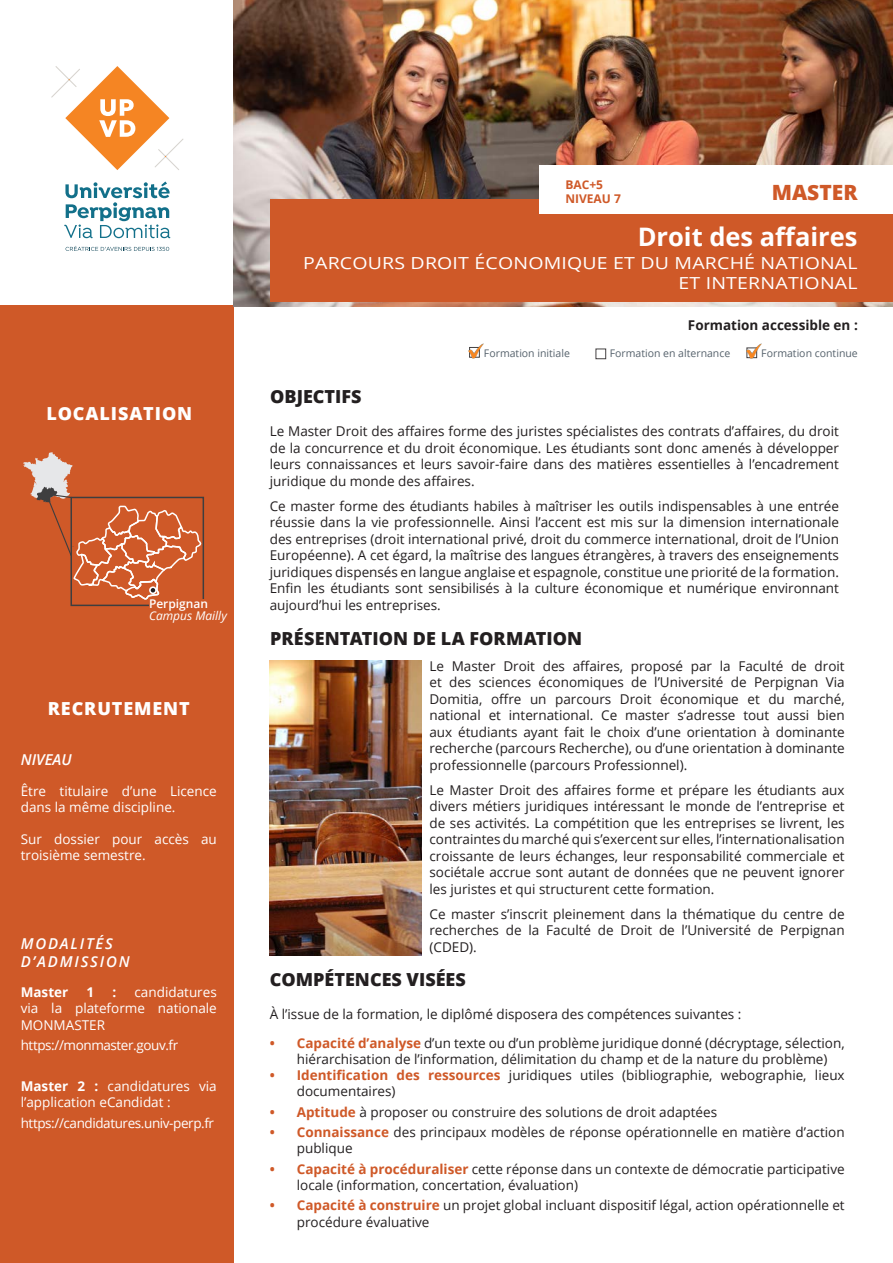
<style>
.page{position:relative;width:893px;height:1263px;background:#fff}
.page>*{position:absolute;margin:0;border:0;box-sizing:border-box;transform-origin:0 0}
.t1{font:700 25.5px "Open Sans";color:#fff}
.t2{font:800 21px "Open Sans";color:#cf5928}
.t3{font:800 18px "Open Sans";color:#231f20}
.t4{font:800 18px "Open Sans";letter-spacing:.05em;color:#fff}
.t5{font:16.65px/19.5px "Open Sans";letter-spacing:.01em;color:#fff;text-align:right;scale:1.18 1}
.t6{font:italic 600 15px/18px "Open Sans";letter-spacing:.12em;color:#fff}
.t7{font:13.5px/16.5px "Open Sans";color:#231f20}
.t8{font:13.5px/16.2px "Open Sans";color:#fff}
.t9{font:13.5px "Open Sans";letter-spacing:-.03em;color:#fff}
.t10{font:700 13.5px "Open Sans";color:#231f20}
.t11{font:700 13.5px "Open Sans";color:#fff}
.t12{font:700 12px "Open Sans";color:#cf5928}
.t13{font:italic 12px "Open Sans";color:#fff}
.t14{font:600 12px "Open Sans";color:#fff}
.t15{font:10.5px "Open Sans";color:#56626c}
.s1{font-weight:700}
.s2{font-weight:700;color:#cf5928}
</style>
<div class="page">
<div style="left:0;top:306px;width:234px;height:957px;background:#cf5928"></div>
<img style="left:234px;top:0;width:659px;height:307px">
<div style="left:270px;top:199px;width:623px;height:103px;background:#cf5928"></div>
<div style="left:540px;top:166px;width:353px;height:48px;background:#fff"></div>
<img style="left:270px;top:660px;width:152px;height:296px">
<img style="left:746px;top:343px;width:15px;height:15px">
<img style="left:469px;top:343px;width:15px;height:15px">
<svg style="left:64px;top:182px;width:106px;height:56px"></svg>
<svg style="left:66px;top:246px;width:103px;height:5px"></svg>
<svg style="left:51px;top:66px;width:132px;height:104px"></svg>
<div style="left:70px;top:497px;width:134px;height:109px;border:2px solid #3e3e3f"></div>
<div style="left:149px;top:599px;width:83px;height:34px;background:#cf5928"></div>
<svg style="left:23px;top:452px;width:179px;height:150px"></svg>
<div style="left:149px;top:586px;width:8px;height:8px;border:2px solid #fff;border-radius:50%"></div>
<p class="t4" style="left:46px;top:400px;width:147px">LOCALISATION</p>
<p class="t14" style="left:149px;top:595px;width:61px">Perpignan</p>
<p class="t13" style="left:149px;top:607px;width:79px">Campus Mailly</p>
<p class="t4" style="left:48px;top:694px;width:144px">RECRUTEMENT</p>
<p class="t6" style="left:21px;top:750px;width:52px">NIVEAU</p>
<p class="t8" style="left:21px;top:782px;width:198px">Être titulaire d’une Licence dans la même discipline.</p>
<p class="t8" style="left:21px;top:831px;width:198px">Sur dossier pour accès au troisième semestre.</p>
<p class="t6" style="left:21px;top:934px;width:110px">MODALITÉS<br>D’ADMISSION</p>
<p class="t11" style="left:21px;top:983px;width:49px">Master</p>
<p class="t11" style="left:87px;top:983px;width:9px">1</p>
<p class="t11" style="left:112px;top:983px;width:5px">:</p>
<p class="t8" style="left:21px;top:984px;width:198px;text-align:justify;text-indent:114px">candidatures via la plateforme nationale MONMASTER</p>
<p class="t9" style="left:21px;top:1036px;width:159px">https://monmaster.gouv.fr</p>
<p class="t8" style="left:21px;top:1077px;width:198px"><span class="s1">Master 2 :</span> candidatures via l’application eCandidat :</p>
<p class="t9" style="left:21px;top:1113px;width:195px">https://candidatures.univ-perp.fr</p>
<p class="t12" style="left:565px;top:176px;width:39px">BAC+5</p>
<p class="t12" style="left:565px;top:191px;width:57px">NIVEAU 7</p>
<p class="t2" style="left:772px;top:177px;width:87px">MASTER</p>
<p class="t1" style="left:638px;top:218px;width:221px">Droit des affaires</p>
<p class="t5" style="left:303px;top:253px;width:471px">PARCOURS DROIT ÉCONOMIQUE ET DU MARCHÉ NATIONAL<br>ET INTERNATIONAL</p>
<p class="t10" style="left:688px;top:316px;width:171px">Formation accessible en :</p>
<p class="t3" style="left:270px;top:383px;width:93px">OBJECTIFS</p>
<p class="t15" style="left:484px;top:346px;width:88px">Formation initiale</p>
<p class="t15" style="left:610px;top:346px;width:122px">Formation en alternance</p>
<p class="t15" style="left:761px;top:346px;width:98px">Formation continue</p>
<p class="t7" style="left:270px;top:422px;width:571px;text-align:justify">Le Master Droit des affaires forme des juristes spécialistes des contrats d’affaires, du droit de la concurrence et du droit économique. Les étudiants sont donc amenés à développer leurs connaissances et leurs savoir-faire dans des matières essentielles à l’encadrement juridique du monde des affaires.</p>
<p class="t7" style="left:270px;top:497px;width:571px;text-align:justify">Ce master forme des étudiants habiles à maîtriser les outils indispensables à une entrée réussie dans la vie professionnelle. Ainsi l’accent est mis sur la dimension internationale des entreprises (droit international privé, droit du commerce international, droit de l’Union Européenne). A cet égard, la maîtrise des langues étrangères, à travers des enseignements juridiques dispensés en langue anglaise et espagnole, constitue une priorité de la formation.<br>Enfin les étudiants sont sensibilisés à la culture économique et numérique environnant aujourd’hui les entreprises.</p>
<p class="t3" style="left:270px;top:624px;width:314px">PRÉSENTATION DE LA FORMATION</p>
<p class="t7" style="left:429px;top:657px;width:417px;text-align:justify">Le Master Droit des affaires, proposé par la Faculté de droit et des sciences économiques de l’Université de Perpignan Via Domitia, offre un parcours Droit économique et du marché, national et international. Ce master s’adresse tout aussi bien aux étudiants ayant fait le choix d’une orientation à dominante recherche (parcours Recherche), ou d’une orientation à dominante professionnelle (parcours Professionnel).</p>
<p class="t7" style="left:429px;top:781px;width:417px;text-align:justify">Le Master Droit des affaires forme et prépare les étudiants aux divers métiers juridiques intéressant le monde de l’entreprise et de ses activités. La compétition que les entreprises se livrent, les contraintes du marché qui s’exercent sur elles, l’internationalisation croissante de leurs échanges, leur responsabilité commerciale et sociétale accrue sont autant de données que ne peuvent ignorer les juristes et qui structurent cette formation.</p>
<p class="t7" style="left:429px;top:905px;width:417px;text-align:justify">Ce master s’inscrit pleinement dans la thématique du centre de recherches de la Faculté de Droit de l’Université de Perpignan (CDED).</p>
<p class="t3" style="left:270px;top:966px;width:198px">COMPÉTENCES VISÉES</p>
<p class="t7" style="left:270px;top:1006px;width:473px">À l’issue de la formation, le diplômé disposera des compétences suivantes :</p>
<p class="t7" style="left:297px;top:1034px;width:549px;text-indent:-27px"><span class="s2">• Capacité d’analyse</span> d’un texte ou d’un problème juridique donné (décryptage, sélection, hiérarchisation de l’information, délimitation du champ et de la nature du problème)</p>
<p class="t7" style="left:297px;top:1066px;width:549px;text-indent:-27px"><span class="s2">• Identification des ressources</span> juridiques utiles (bibliographie, webographie, lieux documentaires)</p>
<p class="t7" style="left:270px;top:1103px;width:449px"><span class="s2">• Aptitude</span> à proposer ou construire des solutions de droit adaptées</p>
<p class="t7" style="left:297px;top:1124px;width:549px;text-indent:-27px"><span class="s2">• Connaissance</span> des principaux modèles de réponse opérationnelle en matière d’action publique</p>
<p class="t7" style="left:297px;top:1160px;width:549px;text-indent:-27px"><span class="s2">• Capacité à procéduraliser</span> cette réponse dans un contexte de démocratie participative locale (information, concertation, évaluation)</p>
<p class="t7" style="left:297px;top:1197px;width:549px;text-indent:-27px"><span class="s2">• Capacité à construire</span> un projet global incluant dispositif légal, action opérationnelle et procédure évaluative</p>
</div>
